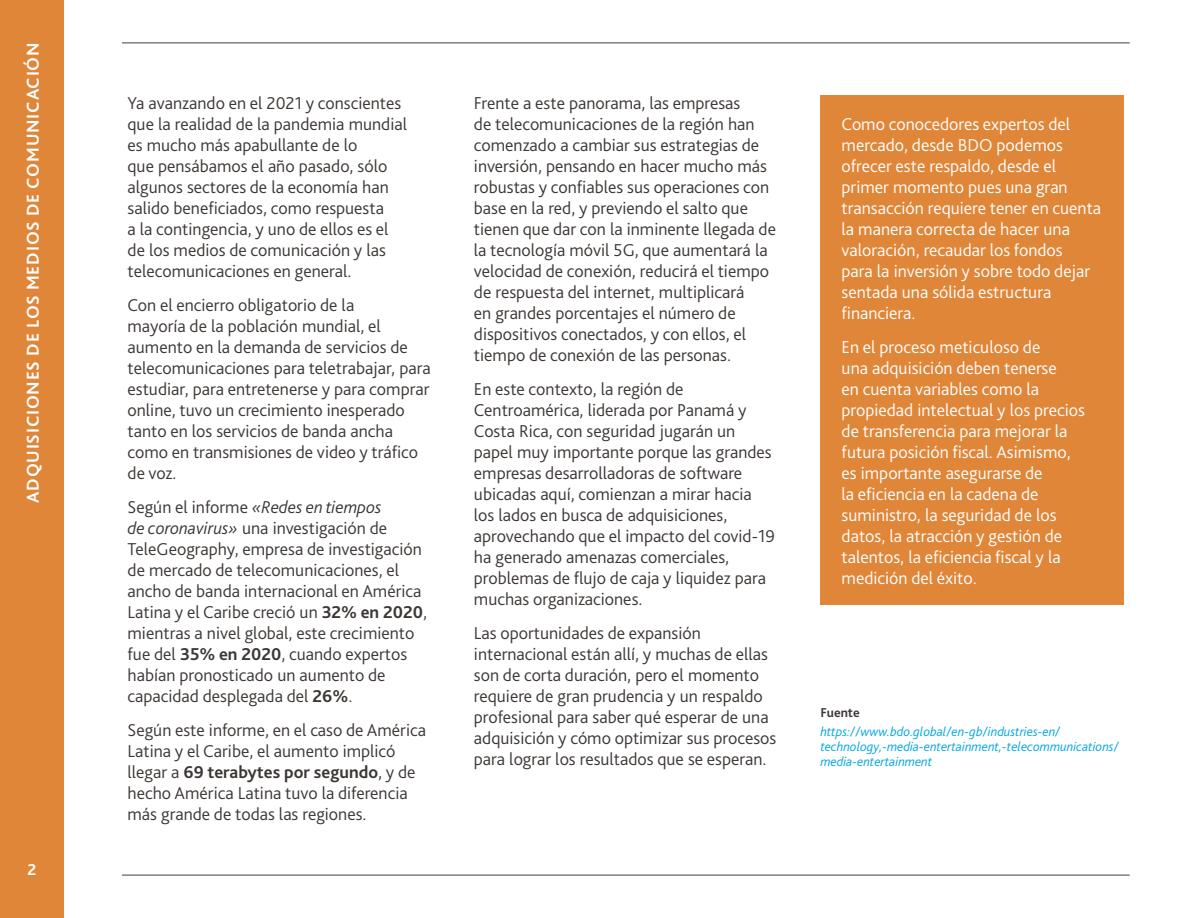
<style>
.page{position:relative;width:1188px;height:918px;background:#fff}
.page>*{position:absolute;margin:0;border:0;box-sizing:border-box;transform-origin:0 0}
.t1{font:300 18px/21px "Bliss Pro";color:#3c3734}
.t2{font:300 18px/21px "Bliss Pro";color:#fff}
.t3{font:700 18px "Bliss Pro";letter-spacing:.045em;color:#fff}
.t4{font:700 16.5px "Bliss Pro";color:#fff}
.t5{font:italic 300 13.5px/15px "Bliss Pro";color:#02a5e2}
.t6{font:700 13.5px "Bliss Pro";color:#3c3734}
.s1{font-style:italic}
.s2{font-weight:700}
</style>
<div class="page">
<hr style="left:122px;top:43px;width:1008px;height:1px;background:#404040">
<hr style="left:122px;top:875px;width:1008px;height:1px;background:#404040">
<div style="left:0;top:0;width:64px;height:918px;background:#df8639"></div>
<div style="left:820px;top:95px;width:304px;height:510px;background:#df8639"></div>
<p class="t3" style="left:22px;top:503px;width:462px;rotate:-90deg">Adquisiciones de los medios de comunicación</p>
<p class="t4" style="left:27px;top:860px;width:10px">2</p>
<p class="t1" style="left:128px;top:92px;width:281px">Ya avanzando en el 2021 y conscientes que la realidad de la pandemia mundial es mucho más apabullante de lo<br>que pensábamos el año pasado, sólo algunos sectores de la economía han salido beneficiados, como respuesta<br>a la contingencia, y uno de ellos es el de los medios de comunicación y las telecomunicaciones en general.</p>
<p class="t1" style="left:128px;top:294px;width:305px">Con el encierro obligatorio de la<br>mayoría de la población mundial, el aumento en la demanda de servicios de telecomunicaciones para teletrabajar, para estudiar, para entretenerse y para comprar online, tuvo un crecimiento inesperado tanto en los servicios de banda ancha como en transmisiones de video y tráfico de voz.</p>
<p class="t1" style="left:128px;top:496px;width:301px">Según el informe <span class="s1">«Redes en tiempos<br>de coronavirus»</span> una investigación de TeleGeography, empresa de investigación de mercado de telecomunicaciones, el ancho de banda internacional en América Latina y el Caribe creció un <span class="s2">32% en 2020</span>, mientras a nivel global, este crecimiento fue del <span class="s2">35% en 2020</span>, cuando expertos habían pronosticado un aumento de capacidad desplegada del <span class="s2">26%</span>.</p>
<p class="t1" style="left:128px;top:719px;width:300px">Según este informe, en el caso de América Latina y el Caribe, el aumento implicó llegar a <span class="s2">69 terabytes por segundo</span>, y de hecho América Latina tuvo la diferencia más grande de todas las regiones.</p>
<p class="t1" style="left:474px;top:92px;width:304px">Frente a este panorama, las empresas<br>de telecomunicaciones de la región han comenzado a cambiar sus estrategias de inversión, pensando en hacer mucho más robustas y confiables sus operaciones con base en la red, y previendo el salto que tienen que dar con la inminente llegada de la tecnología móvil 5G, que aumentará la velocidad de conexión, reducirá el tiempo de respuesta del internet, multiplicará<br>en grandes porcentajes el número de dispositivos conectados, y con ellos, el tiempo de conexión de las personas.</p>
<p class="t1" style="left:474px;top:378px;width:303px">En este contexto, la región de Centroamérica, liderada por Panamá y Costa Rica, con seguridad jugarán un papel muy importante porque las grandes empresas desarrolladoras de software ubicadas aquí, comienzan a mirar hacia los lados en busca de adquisiciones, aprovechando que el impacto del covid-19 ha generado amenazas comerciales, problemas de flujo de caja y liquidez para muchas organizaciones.</p>
<p class="t1" style="left:474px;top:622px;width:304px">Las oportunidades de expansión internacional están allí, y muchas de ellas son de corta duración, pero el momento requiere de gran prudencia y un respaldo profesional para saber qué esperar de una adquisición y cómo optimizar sus procesos para lograr los resultados que se esperan.</p>
<p class="t2" style="left:842px;top:113px;width:261px">Como conocedores expertos del mercado, desde BDO podemos ofrecer este respaldo, desde el primer momento pues una gran transacción requiere tener en cuenta la manera correcta de hacer una valoración, recaudar los fondos<br>para la inversión y sobre todo dejar sentada una sólida estructura financiera.</p>
<p class="t2" style="left:842px;top:336px;width:245px">En el proceso meticuloso de<br>una adquisición deben tenerse<br>en cuenta variables como la propiedad intelectual y los precios de transferencia para mejorar la futura posición fiscal. Asimismo, es importante asegurarse de<br>la eficiencia en la cadena de suministro, la seguridad de los datos, la atracción y gestión de talentos, la eficiencia fiscal y la medición del éxito.</p>
<p class="t6" style="left:820px;top:704px;width:41px">Fuente</p>
<p class="t5" style="left:820px;top:724px;width:300px">https://www.bdo.global/en-gb/industries-en/ technology,-media-entertainment,-telecommunications/ media-entertainment</p>
</div>
